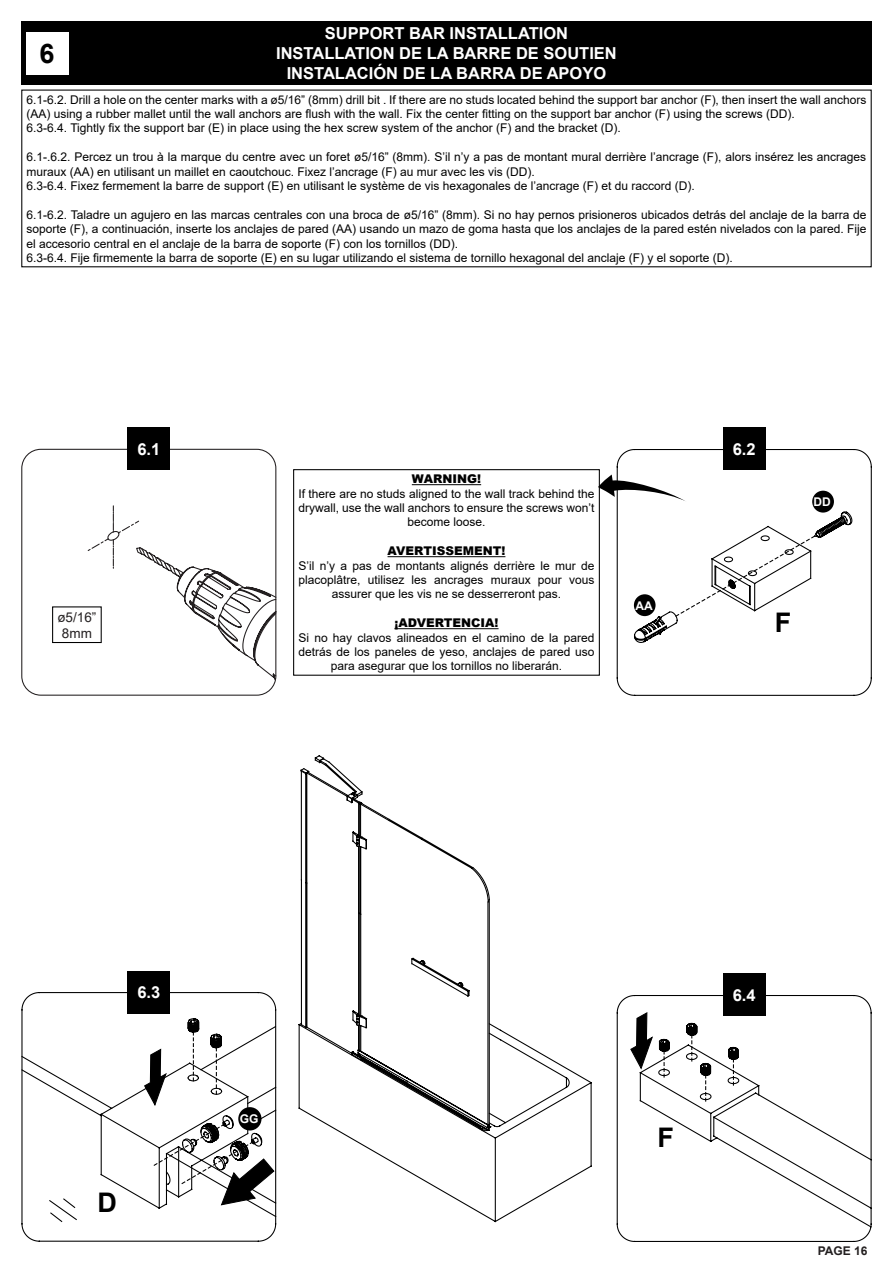
<style>
.page{position:relative;width:893px;height:1263px;background:#fff}
.page>*{position:absolute;margin:0;border:0;box-sizing:border-box;transform-origin:0 0}
.t1{font:700 27px "Arial";color:#000}
.t2{font:700 16.5px "Arial";color:#fff}
.t3{font:13.5px "Arial";color:#231f20}
.t4{font:12px/14.4px "Arial";color:#000;text-align:center}
.t5{font:900 12px "Arial";color:#000}
.t6{font:700 12px "Arial";color:#231f20}
.t7{font:700 12px "Arial";color:#fff}
</style>
<div class="page">
<div style="left:21px;top:21px;width:851px;height:64px;background:#000"></div>
<div style="left:26px;top:32px;width:42px;height:42px;background:#fff"></div>
<svg style="left:616px;top:448px;width:256px;height:248px"></svg>
<div style="left:812px;top:491px;width:22px;height:22px;background:#000;border-radius:50%"></div>
<div style="left:21px;top:449px;width:255px;height:247px;border:1px solid #231f20;border-radius:19px"></div>
<svg style="left:87px;top:506px;width:190px;height:178px"></svg>
<div style="left:53px;top:607px;width:48px;height:35px;background:#fff"></div>
<div style="left:52px;top:606px;width:50px;height:37px;border:1px solid #000"></div>
<hr style="left:412px;top:484px;width:69px;height:1px;background:#000">
<hr style="left:388px;top:556px;width:117px;height:1px;background:#000">
<hr style="left:394px;top:628px;width:105px;height:1px;background:#000">
<div style="left:293px;top:469px;width:307px;height:207px;border:1px solid #000"></div>
<svg style="left:598px;top:474px;width:88px;height:28px"></svg>
<div style="left:128px;top:428px;width:42px;height:42px;background:#000"></div>
<div style="left:723px;top:428px;width:42px;height:42px;background:#000"></div>
<svg style="left:633px;top:509px;width:220px;height:134px"></svg>
<svg style="left:616px;top:994px;width:256px;height:248px"></svg>
<div style="left:723px;top:974px;width:42px;height:42px;background:#000"></div>
<svg style="left:629px;top:1011px;width:111px;height:90px"></svg>
<svg style="left:21px;top:991px;width:256px;height:251px"></svg>
<svg style="left:21px;top:1017px;width:256px;height:201px"></svg>
<div style="left:128px;top:971px;width:42px;height:42px;background:#000"></div>
<div style="left:238px;top:1107px;width:23px;height:23px;background:#000;border-radius:50%"></div>
<svg style="left:298px;top:757px;width:294px;height:466px"></svg>
<p class="t2" style="left:325px;top:22px;width:245px">SUPPORT BAR INSTALLATION</p>
<p class="t2" style="left:276px;top:42px;width:342px">INSTALLATION DE LA BARRE DE SOUTIEN</p>
<p class="t2" style="left:287px;top:62px;width:321px">INSTALACIÓN DE LA BARRA DE APOYO</p>
<p class="t4" style="left:27px;top:92px;width:841px;text-align:left">6.1-6.2. Drill a hole on the center marks with a ø5/16” (8mm) drill bit . If there are no studs located behind the support bar anchor (F), then insert the wall anchors (AA) using a rubber mallet until the wall anchors are flush with the wall. Fix the center fitting on the support bar anchor (F) using the screws (DD).</p>
<p class="t4" style="left:27px;top:121px;width:596px">6.3-6.4. Tightly fix the support bar (E) in place using the hex screw system of the anchor (F) and the bracket (D).</p>
<p class="t4" style="left:27px;top:150px;width:841px;text-align:left">6.1-.6.2. Percez un trou à la marque du centre avec un foret ø5/16” (8mm). S’il n’y a pas de montant mural derrière l’ancrage (F), alors insérez les ancrages muraux (AA) en utilisant un maillet en caoutchouc. Fixez l’ancrage (F) au mur avec les vis (DD).</p>
<p class="t4" style="left:27px;top:179px;width:670px">6.3-6.4. Fixez fermement la barre de support (E) en utilisant le système de vis hexagonales de l’ancrage (F) et du raccord (D).</p>
<p class="t4" style="left:27px;top:207px;width:841px;text-align:justify">6.1-6.2. Taladre un agujero en las marcas centrales con una broca de ø5/16” (8mm). Si no hay pernos prisioneros ubicados detrás del anclaje de la barra de soporte (F), a continuación, inserte los anclajes de pared (AA) usando un mazo de goma hasta que los anclajes de la pared estén nivelados con la pared. Fije el accesorio central en el anclaje de la barra de soporte (F) con los tornillos (DD).</p>
<p class="t4" style="left:27px;top:251px;width:708px">6.3-6.4. Fije firmemente la barra de soporte (E) en su lugar utilizando el sistema de tornillo hexagonal del anclaje (F) y el soporte (D).</p>
<p class="t1" style="left:40px;top:34px;width:17px">6</p>
<p class="t3" style="left:57px;top:607px;width:41px">ø5/16”</p>
<p class="t3" style="left:62px;top:624px;width:31px">8mm</p>
<p class="t2" style="left:137px;top:438px;width:24px">6.1</p>
<p class="t2" style="left:733px;top:438px;width:24px">6.2</p>
<p class="t5" style="left:412px;top:470px;width:71px">WARNING!</p>
<p class="t4" style="left:298px;top:486px;width:298px">If there are no studs aligned to the wall track behind the drywall, use the wall anchors to ensure the screws won’t become loose.</p>
<p class="t5" style="left:388px;top:542px;width:119px">AVERTISSEMENT!</p>
<p class="t4" style="left:298px;top:558px;width:298px">S’il n’y a pas de montants alignés derrière le mur de placoplâtre, utilisez les ancrages muraux pour vous assurer que les vis ne se desserreront pas.</p>
<p class="t5" style="left:394px;top:614px;width:106px">¡ADVERTENCIA!</p>
<p class="t4" style="left:298px;top:630px;width:298px">Si no hay clavos alineados en el camino de la pared detrás de los paneles de yeso, anclajes de pared uso para asegurar que los tornillos no liberarán.</p>
<p class="t7" style="left:635px;top:597px;width:19px">AA</p>
<p class="t1" style="left:775px;top:603px;width:18px">F</p>
<p class="t7" style="left:814px;top:494px;width:19px">DD</p>
<p class="t2" style="left:137px;top:980px;width:24px">6.3</p>
<p class="t2" style="left:733px;top:983px;width:24px">6.4</p>
<p class="t1" style="left:97px;top:1184px;width:21px">D</p>
<p class="t7" style="left:240px;top:1110px;width:20px">GG</p>
<p class="t1" style="left:657px;top:1118px;width:18px">F</p>
<p class="t6" style="left:818px;top:1242px;width:51px">PAGE 16</p>
</div>
